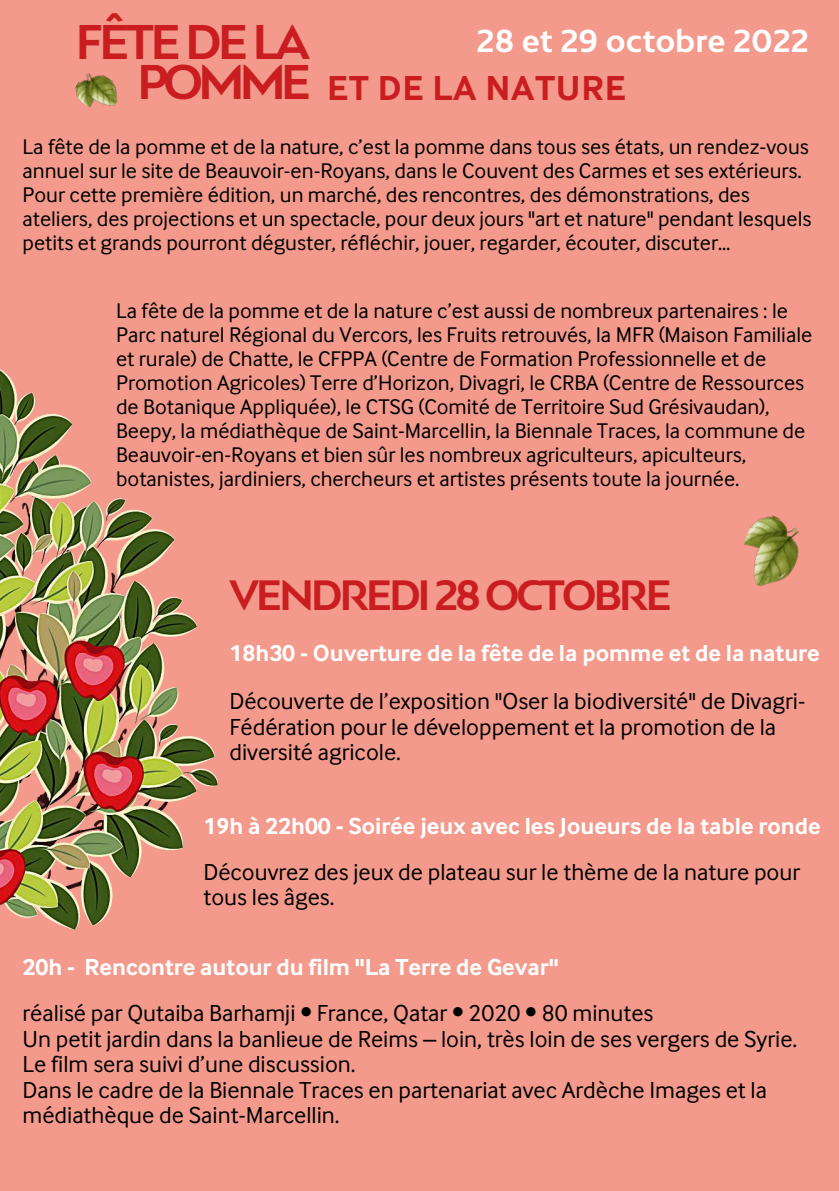
<style>
.page{position:relative;width:839px;height:1191px;background:#fff}
.page>*{position:absolute;margin:0;border:0;box-sizing:border-box;transform-origin:0 0}
.t1{font:700 46px "Bw Mitga";letter-spacing:-.08em;color:#ca1d21}
.t2{font:700 40px "Bw Mitga";letter-spacing:-.08em;color:#ca1d21}
.t3{font:700 36px "Inter Face";letter-spacing:.025em;color:#ca1d21}
.t4{font:700 30px "Bw Mitga";color:#fff}
.t5{font:24px/25.6px "Inter Face";color:#000}
.t6{font:700 24px "Inter Face";color:#fff}
.t7{font:22px/24px "Inter Face";color:#000}
.s1{font-family:"Bw Mitga";font-size:46px}
</style>
<div class="page">
<div style="left:0;top:0;width:838px;height:1191px;background:#f39a8c"></div>
<img style="left:0;top:369px;width:217px;height:562px">
<img style="left:74px;top:73px;width:44px;height:35px">
<img style="left:743px;top:515px;width:56px;height:72px">
<h1 class="t1" style="left:75px;top:14px;width:236px">FÊTE DE LA</h1>
<h3 class="t3" style="left:137px;top:65px;width:490px"><span class="s1">POMME</span> ET DE LA NATURE</h3>
<h3 class="t4" style="left:476px;top:23px;width:334px">28 et 29 octobre 2022</h3>
<p class="t7" style="left:22px;top:134px;width:790px">La fête de la pomme et de la nature, c’est la pomme dans tous ses états, un rendez-vous annuel sur le site de Beauvoir-en-Royans, dans le Couvent des Carmes et ses extérieurs.<br>Pour cette première édition, un marché, des rencontres, des démonstrations, des ateliers, des projections et un spectacle, pour deux jours "art et nature" pendant lesquels petits et grands pourront déguster, réfléchir, jouer, regarder, écouter, discuter…</p>
<p class="t7" style="left:116px;top:298px;width:697px">La fête de la pomme et de la nature c’est aussi de nombreux partenaires : le Parc naturel Régional du Vercors, les Fruits retrouvés, la MFR (Maison Familiale et rurale) de Chatte, le CFPPA (Centre de Formation Professionnelle et de Promotion Agricoles) Terre d’Horizon, Divagri, le CRBA (Centre de Ressources de Botanique Appliquée), le CTSG (Comité de Territoire Sud Grésivaudan), Beepy, la médiathèque de Saint-Marcellin, la Biennale Traces, la commune de Beauvoir-en-Royans et bien sûr les nombreux agriculteurs, apiculteurs, botanistes, jardiniers, chercheurs et artistes présents toute la journée.</p>
<h2 class="t2" style="left:229px;top:570px;width:444px">VENDREDI 28 OCTOBRE</h2>
<p class="t6" style="left:229px;top:638px;width:591px">18h30 - Ouverture de la fête de la pomme et de la nature</p>
<p class="t5" style="left:229px;top:688px;width:577px">Découverte de l’exposition "Oser la biodiversité" de Divagri-<br>Fédération pour le développement et la promotion de la diversité agricole.</p>
<p class="t6" style="left:203px;top:811px;width:618px">19h à 22h00 - Soirée jeux avec les Joueurs de la table ronde</p>
<p class="t5" style="left:203px;top:858px;width:598px">Découvrez des jeux de plateau sur le thème de la nature pour tous les âges.</p>
<p class="t6" style="left:22px;top:952px;width:537px">20h - Rencontre autour du film "La Terre de Gevar"</p>
<p class="t5" style="left:22px;top:999px;width:776px">réalisé par Qutaiba Barhamji • France, Qatar • 2020 • 80 minutes<br>Un petit jardin dans la banlieue de Reims – loin, très loin de ses vergers de Syrie.<br>Le film sera suivi d’une discussion.<br>Dans le cadre de la Biennale Traces en partenariat avec Ardèche Images et la médiathèque de Saint-Marcellin.</p>
</div>
